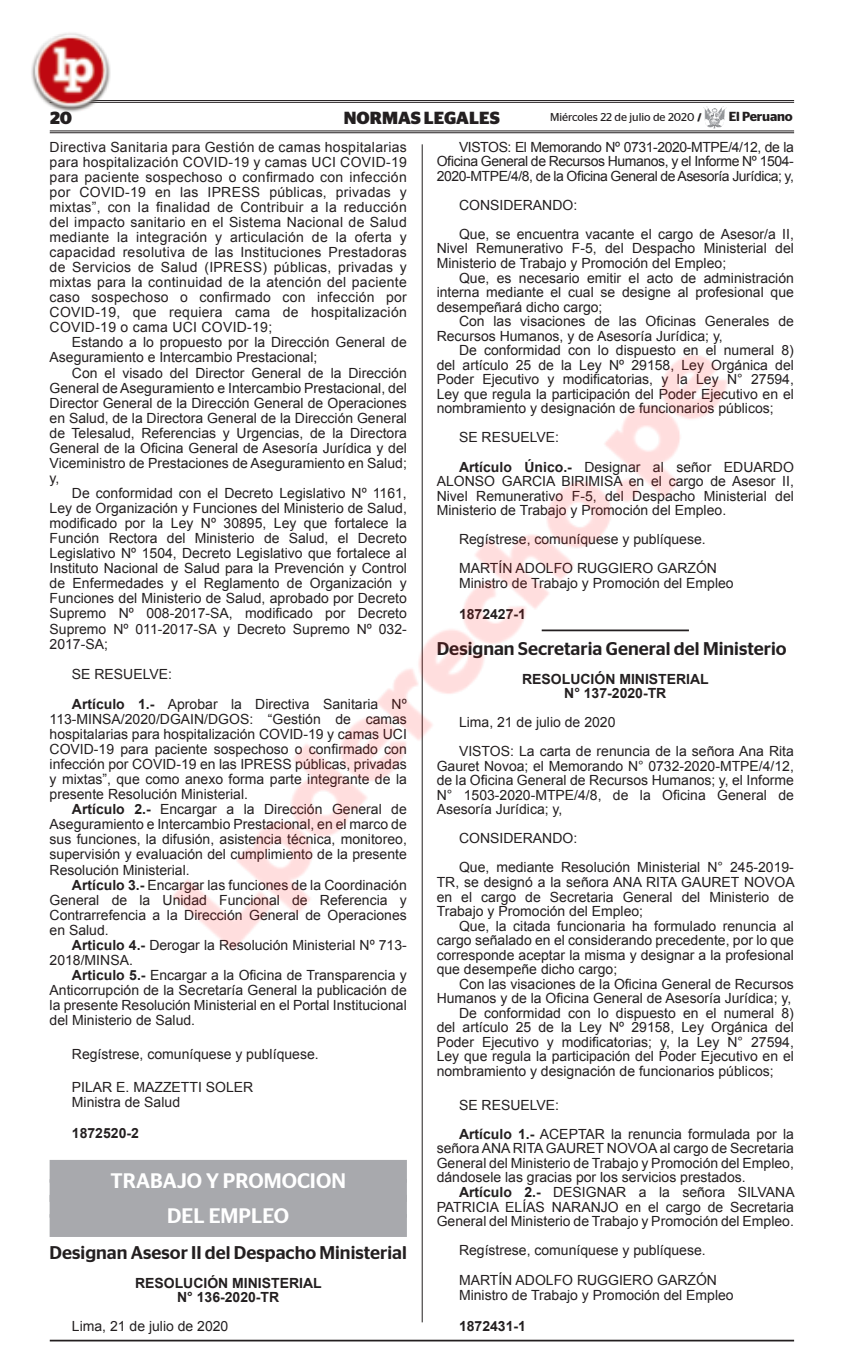
<style>
.page{position:relative;width:856px;height:1365px;background:#fff}
.page>*{position:absolute;margin:0;border:0;box-sizing:border-box;transform-origin:0 0}
.t1{font:500 21px/35px "Stag Sans";color:#fff;text-align:center}
.t2{font:500 18.38px "Stag Sans";color:#231f20}
.t3{font:700 17.5px "Stag Sans";color:#231f20}
.t4{font:14px/15px "Arial";color:#231f20;text-align:justify}
.t5{font:700 14px/14px "Arial";color:#231f20}
.t6{font:600 13.12px "Stag Sans";letter-spacing:-.015em;color:#231f20}
.t7{font:11.38px "Stag Sans";color:#231f20}
.s1{font-weight:700;font-size:10.5px}
.s2{font-weight:700}
</style>
<div class="page">
<hr style="left:422px;top:144px;width:1px;height:1178px;background:#231f20">
<hr style="left:50px;top:1339px;width:744px;height:2px;background:#231f20">
<img style="left:31px;top:33px;width:764px;height:1236px">
<p class="t3" style="left:50px;top:107px;width:24px">20</p>
<p class="t3" style="left:344px;top:107px;width:157px">NORMAS LEGALES</p>
<p class="t7" style="left:550px;top:110px;width:153px">Miércoles 22 de julio de 2020 <span class="s1">/</span></p>
<p class="t6" style="left:729px;top:109px;width:65px">El Peruano</p>
<p class="t4" style="left:50px;top:139px;width:359px">Directiva Sanitaria para Gestión de camas hospitalarias para hospitalización COVID-19 y camas UCI COVID-19 para paciente sospechoso o confirmado con infección por COVID-19 en las IPRESS públicas, privadas y mixtas”, con la finalidad de Contribuir a la reducción del impacto sanitario en el Sistema Nacional de Salud mediante la integración y articulación de la oferta y capacidad resolutiva de las Instituciones Prestadoras de Servicios de Salud (IPRESS) públicas, privadas y mixtas para la continuidad de la atención del paciente caso sospechoso o confirmado con infección por COVID-19, que requiera cama de hospitalización COVID-19 o cama UCI COVID-19;</p>
<p class="t4" style="left:50px;top:335px;width:359px;text-indent:22px">Estando a lo propuesto por la Dirección General de<br>Aseguramiento e Intercambio Prestacional;</p>
<p class="t4" style="left:50px;top:365px;width:359px;text-indent:22px">Con el visado del Director General de la Dirección General de Aseguramiento e Intercambio Prestacional, del Director General de la Dirección General de Operaciones en Salud, de la Directora General de la Dirección General de Telesalud, Referencias y Urgencias, de la Directora General de la Oficina General de Asesoría Jurídica y del Viceministro de Prestaciones de Aseguramiento en Salud; y,</p>
<p class="t4" style="left:50px;top:485px;width:359px;text-indent:22px">De conformidad con el Decreto Legislativo Nº 1161, Ley de Organización y Funciones del Ministerio de Salud, modificado por la Ley Nº 30895, Ley que fortalece la Función Rectora del Ministerio de Salud, el Decreto Legislativo Nº 1504, Decreto Legislativo que fortalece al Instituto Nacional de Salud para la Prevención y Control de Enfermedades y el Reglamento de Organización y Funciones del Ministerio de Salud, aprobado por Decreto Supremo Nº 008-2017-SA, modificado por Decreto Supremo Nº 011-2017-SA y Decreto Supremo Nº 032- 2017-SA;</p>
<p class="t4" style="left:72px;top:659px;width:336px;line-height:30.1px">SE RESUELVE:<br><span class="s2">Artículo 1.-</span> Aprobar la Directiva Sanitaria Nº</p>
<p class="t4" style="left:50px;top:711px;width:359px">113-MINSA/2020/DGAIN/DGOS: “Gestión de camas hospitalarias para hospitalización COVID-19 y camas UCI COVID-19 para paciente sospechoso o confirmado con infección por COVID-19 en las IPRESS públicas, privadas y mixtas”, que como anexo forma parte integrante de la presente Resolución Ministerial.</p>
<p class="t4" style="left:50px;top:801px;width:359px;text-indent:22px"><span class="s2">Artículo 2.-</span> Encargar a la Dirección General de Aseguramiento e Intercambio Prestacional, en el marco de sus funciones, la difusión, asistencia técnica, monitoreo, supervisión y evaluación del cumplimiento de la presente Resolución Ministerial.</p>
<p class="t4" style="left:50px;top:877px;width:359px;text-indent:22px"><span class="s2">Artículo 3.-</span> Encargar las funciones de la Coordinación General de la Unidad Funcional de Referencia y Contrarrefencia a la Dirección General de Operaciones en Salud.</p>
<p class="t4" style="left:50px;top:937px;width:359px;text-indent:22px"><span class="s2">Articulo 4.-</span> Derogar la Resolución Ministerial Nº 713-<br>2018/MINSA.</p>
<p class="t4" style="left:50px;top:967px;width:359px;text-indent:22px"><span class="s2">Articulo 5.-</span> Encargar a la Oficina de Transparencia y Anticorrupción de la Secretaría General la publicación de la presente Resolución Ministerial en el Portal Institucional del Ministerio de Salud.</p>
<p class="t4" style="left:72px;top:1046px;width:248px">Regístrese, comuníquese y publíquese.</p>
<p class="t4" style="left:72px;top:1079px;width:183px">PILAR E. MAZZETTI SOLER<br>Ministra de Salud</p>
<p class="t5" style="left:72px;top:1126px;width:68px">1872520-2</p>
<h1 class="t1" style="left:111px;top:1162px;width:237px">TRABAJO Y PROMOCION<br>DEL EMPLEO</h1>
<h2 class="t2" style="left:50px;top:1242px;width:359px">Designan Asesor II del Despacho Ministerial</h2>
<p class="t5" style="left:135px;top:1276px;width:21px">Resolución</p>
<p class="t4" style="left:437px;top:140px;width:359px;line-height:14.5px;text-indent:22px">VISTOS: El Memorando Nº 0731-2020-MTPE/4/12, de la Oficina General de Recursos Humanos, y el Informe Nº 1504- 2020-MTPE/4/8, de la Oficina General de Asesoría Jurídica; y,</p>
<p class="t4" style="left:459px;top:190px;width:336px;line-height:29.1px">CONSIDERANDO:<br>Que, se encuentra vacante el cargo de Asesor/a II,</p>
<p class="t4" style="left:437px;top:241px;width:359px;line-height:14.5px">Nivel Remunerativo F-5, del Despacho Ministerial del<br>Ministerio de Trabajo y Promoción del Empleo;</p>
<p class="t4" style="left:437px;top:270px;width:359px;line-height:14.5px;text-indent:22px">Que, es necesario emitir el acto de administración interna mediante el cual se designe al profesional que desempeñará dicho cargo;</p>
<p class="t4" style="left:437px;top:314px;width:359px;line-height:14.5px;text-indent:22px">Con las visaciones de las Oficinas Generales de<br>Recursos Humanos, y de Asesoría Jurídica; y,</p>
<p class="t4" style="left:437px;top:343px;width:359px;line-height:14.5px;text-indent:22px">De conformidad con lo dispuesto en el numeral 8) del artículo 25 de la Ley Nº 29158, Ley Orgánica del Poder Ejecutivo y modificatorias, y la Ley N° 27594, Ley que regula la participación del Poder Ejecutivo en el nombramiento y designación de funcionarios públicos;</p>
<p class="t4" style="left:459px;top:423px;width:336px;line-height:29.1px">SE RESUELVE:<br><span class="s2">Artículo Único.-</span> Designar al señor EDUARDO</p>
<p class="t4" style="left:437px;top:474px;width:359px;line-height:14.5px">ALONSO GARCIA BIRIMISA en el cargo de Asesor II, Nivel Remunerativo F-5, del Despacho Ministerial del Ministerio de Trabajo y Promoción del Empleo.</p>
<p class="t4" style="left:459px;top:525px;width:260px;line-height:29.1px">Regístrese, comuníquese y publíquese.<br>MARTÍN ADOLFO RUGGIERO GARZÓN</p>
<p class="t4" style="left:459px;top:575px;width:276px">Ministro de Trabajo y Promoción del Empleo</p>
<p class="t5" style="left:459px;top:607px;width:68px">1872427-1</p>
<h2 class="t2" style="left:437px;top:638px;width:351px">Designan Secretaria General del Ministerio</h2>
<p class="t5" style="left:522px;top:672px;width:21px">Resolución</p>
<p class="t5" style="left:564px;top:672px;width:104px;text-indent:55px">Ministerial<br>N° 137-2020-TR</p>
<p class="t4" style="left:459px;top:707px;width:336px;line-height:29.1px">Lima, 21 de julio de 2020<br>VISTOS: La carta de renuncia de la señora Ana Rita</p>
<p class="t4" style="left:437px;top:758px;width:359px;line-height:14.5px">Gauret Novoa; el Memorando N° 0732-2020-MTPE/4/12, de la Oficina General de Recursos Humanos; y, el Informe N° 1503-2020-MTPE/4/8, de la Oficina General de Asesoría Jurídica; y,</p>
<p class="t4" style="left:459px;top:824px;width:336px;line-height:29.1px">CONSIDERANDO:<br>Que, mediante Resolución Ministerial N° 245-2019-</p>
<p class="t4" style="left:437px;top:874px;width:359px;line-height:14.5px">TR, se designó a la señora ANA RITA GAURET NOVOA en el cargo de Secretaria General del Ministerio de Trabajo y Promoción del Empleo;</p>
<p class="t4" style="left:437px;top:918px;width:359px;line-height:14.5px;text-indent:22px">Que, la citada funcionaria ha formulado renuncia al cargo señalado en el considerando precedente, por lo que corresponde aceptar la misma y designar a la profesional que desempeñe dicho cargo;</p>
<p class="t4" style="left:459px;top:976px;width:336px">Con las visaciones de la Oficina General de Recursos</p>
<p class="t4" style="left:437px;top:990px;width:356px">Humanos y de la Oficina General de Asesoría Jurídica; y,</p>
<p class="t4" style="left:459px;top:1005px;width:336px">De conformidad con lo dispuesto en el numeral 8)</p>
<p class="t4" style="left:437px;top:1019px;width:359px">del artículo 25 de la Ley Nº 29158, Ley Orgánica del</p>
<p class="t4" style="left:437px;top:1034px;width:359px">Poder Ejecutivo y modificatorias; y, la Ley N° 27594,</p>
<p class="t4" style="left:437px;top:1049px;width:359px">Ley que regula la participación del Poder Ejecutivo en el</p>
<p class="t4" style="left:437px;top:1063px;width:338px">nombramiento y designación de funcionarios públicos;</p>
<p class="t4" style="left:459px;top:1090px;width:336px;line-height:29.1px">SE RESUELVE:<br><span class="s2">Artículo 1.-</span> ACEPTAR la renuncia formulada por la</p>
<p class="t4" style="left:437px;top:1141px;width:359px;line-height:14.5px">señora ANA RITA GAURET NOVOA al cargo de Secretaria General del Ministerio de Trabajo y Promoción del Empleo, dándosele las gracias por los servicios prestados.</p>
<p class="t4" style="left:437px;top:1184px;width:359px;line-height:14.5px;text-indent:22px"><span class="s2">Artículo 2.-</span> DESIGNAR a la señora SILVANA PATRICIA ELÍAS NARANJO en el cargo de Secretaria General del Ministerio de Trabajo y Promoción del Empleo.</p>
<p class="t4" style="left:459px;top:1235px;width:260px;line-height:30.3px">Regístrese, comuníquese y publíquese.<br>MARTÍN ADOLFO RUGGIERO GARZÓN</p>
<p class="t4" style="left:459px;top:1287px;width:276px">Ministro de Trabajo y Promoción del Empleo</p>
<p class="t5" style="left:459px;top:1319px;width:68px">1872431-1</p>
<p class="t5" style="left:177px;top:1276px;width:104px;text-indent:55px">Ministerial<br>N° 136-2020-TR</p>
<p class="t4" style="left:72px;top:1318px;width:158px">Lima, 21 de julio de 2020</p>
</div>
